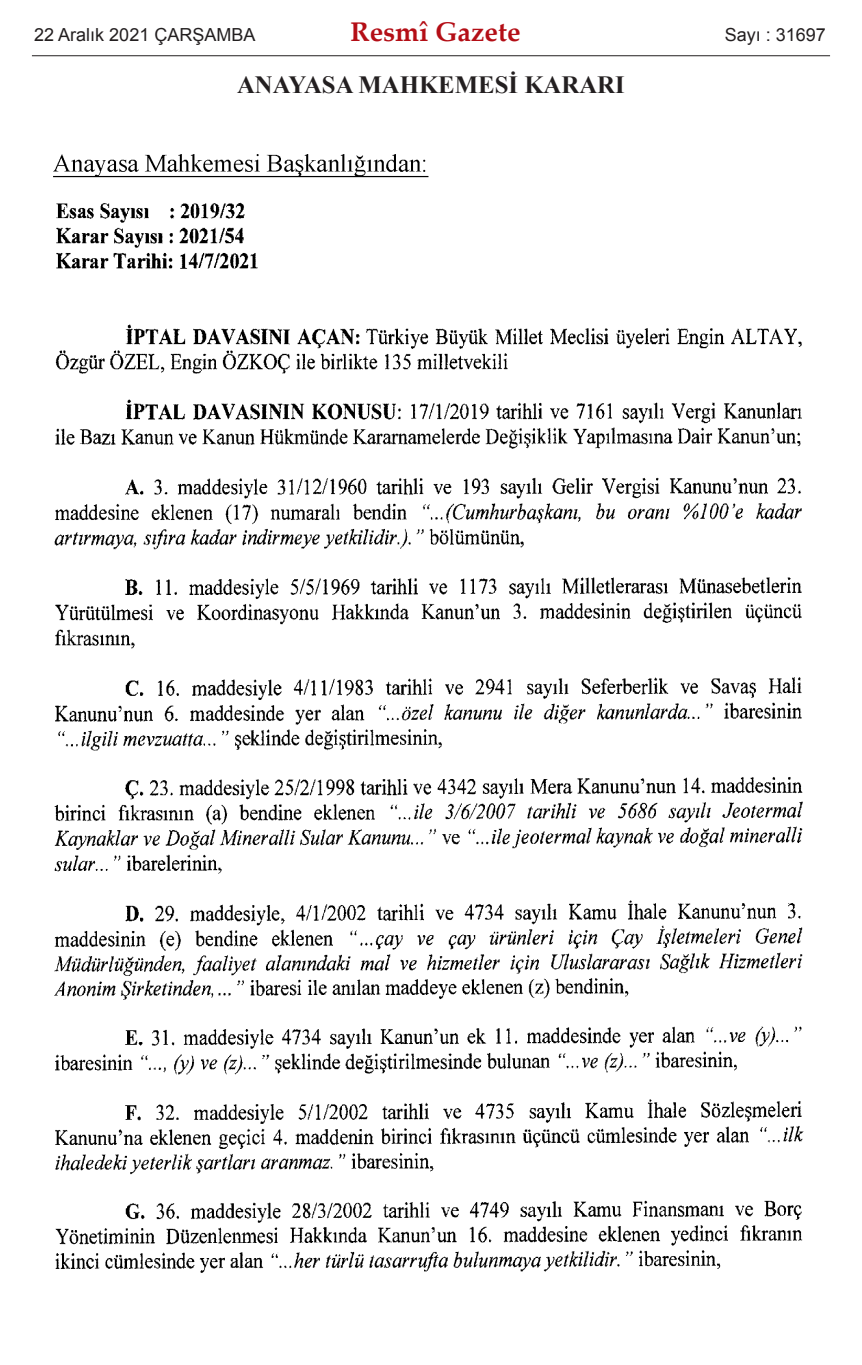
<style>
.page{position:relative;width:862px;height:1365px;background:#fff}
.page>*{position:absolute;margin:0;border:0;box-sizing:border-box;transform-origin:0 0}
.t1{font:700 27px "Palatino Linotype";color:#b40e16}
.t2{font:700 24.75px "Times New Roman";color:#231f20}
.t3{font:18px "Arial";color:#231f20}
</style>
<div class="page">
<img style="left:53px;top:154px;width:751px;height:1119px">
<hr style="left:32px;top:55px;width:797px;height:1px;background:#231f20">
<p class="t3" style="left:34px;top:25px;width:223px">22 Aralık 2021 ÇARŞAMBA</p>
<h1 class="t1" style="left:350px;top:21px;width:171px">Resmî Gazete</h1>
<p class="t3" style="left:724px;top:25px;width:103px">Sayı : 31697</p>
<h2 class="t2" style="left:237px;top:71px;width:389px">ANAYASA MAHKEMESİ KARARI</h2>
</div>
